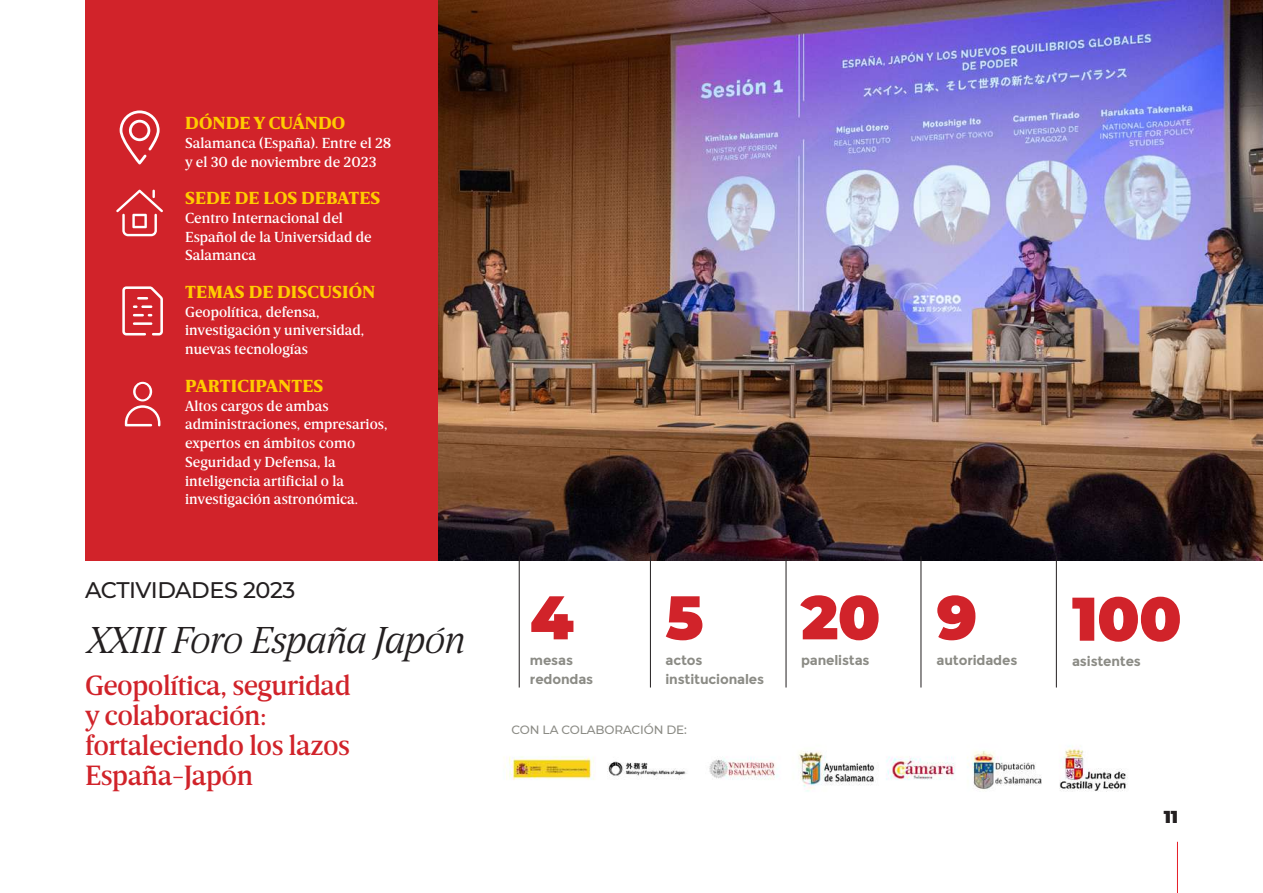
<style>
.page{position:relative;width:1263px;height:893px;background:#fff}
.page>*{position:absolute;margin:0;border:0;box-sizing:border-box;transform-origin:0 0}
.t1{font:900 61.5px "Montserrat";color:#d1232a}
.t2{font:italic 300 38.25px "Breve News";letter-spacing:-.02em;color:#231f20}
.t3{font:500 28.5px/30px "Breve News";letter-spacing:-.02em;color:#d1232a}
.t4{font:500 22.5px "Montserrat";letter-spacing:-.025em;color:#231f20}
.t5{font:900 17.85px "Breve News";letter-spacing:.01em;color:#fc0}
.t6{font:900 17.25px "Montserrat";color:#231f20}
.t7{font:500 14.85px/18.8px "Breve News";color:#fff}
.t8{font:700 13.5px/19.5px "Montserrat";letter-spacing:-.01em;color:#8b8b85}
.t9{font:500 12px "Montserrat";letter-spacing:-.01em;color:#8b8b85}
</style>
<div class="page">
<hr style="left:1177px;top:842px;width:1px;height:51px;background:#e51e27">
<img style="left:437px;top:0;width:826px;height:560px">
<div style="left:85px;top:0;width:352px;height:560px;background:#d1232a"></div>
<hr style="left:519px;top:556px;width:1px;height:131px;background:#231f20">
<hr style="left:650px;top:556px;width:1px;height:131px;background:#231f20">
<hr style="left:786px;top:556px;width:1px;height:131px;background:#231f20">
<hr style="left:921px;top:556px;width:1px;height:131px;background:#231f20">
<hr style="left:1056px;top:556px;width:1px;height:131px;background:#231f20">
<svg style="left:120px;top:110px;width:40px;height:54px"></svg>
<svg style="left:116px;top:190px;width:47px;height:46px"></svg>
<svg style="left:122px;top:286px;width:41px;height:49px"></svg>
<hr style="left:133px;top:322px;width:19px;height:3px;background:#fff">
<svg style="left:125px;top:382px;width:35px;height:44px"></svg>
<img style="left:886px;top:746px;width:242px;height:46px">
<img style="left:503px;top:750px;width:372px;height:42px">
<p class="t5" style="left:185px;top:113px;width:162px">DÓNDE Y CUÁNDO</p>
<p class="t7" style="left:185px;top:134px;width:208px">Salamanca (España). Entre el 28 y el 30 de noviembre de 2023</p>
<p class="t5" style="left:185px;top:188px;width:197px">SEDE DE LOS DEBATES</p>
<p class="t7" style="left:185px;top:209px;width:188px">Centro Internacional del<br>Español de la Universidad de<br>Salamanca</p>
<p class="t5" style="left:185px;top:282px;width:192px">TEMAS DE DISCUSIÓN</p>
<p class="t7" style="left:185px;top:303px;width:181px">Geopolítica, defensa, investigación y universidad, nuevas tecnologías</p>
<p class="t5" style="left:185px;top:375px;width:140px">PARTICIPANTES</p>
<p class="t7" style="left:185px;top:396px;width:204px">Altos cargos de ambas administraciones, empresarios, expertos en ámbitos como<br>Seguridad y Defensa, la inteligencia artificial o la investigación astronómica.</p>
<h3 class="t4" style="left:85px;top:574px;width:212px">ACTIVIDADES 2023</h3>
<h2 class="t2" style="left:85px;top:618px;width:380px">XXIII Foro España Japón</h2>
<h3 class="t3" style="left:85px;top:671px;width:267px">Geopolítica, seguridad y colaboración: fortaleciendo los lazos<br>España-Japón</h3>
<h1 class="t1" style="left:530px;top:571px;width:45px">4</h1>
<p class="t8" style="left:530px;top:650px;width:65px">mesas redondas</p>
<h1 class="t1" style="left:665px;top:571px;width:40px">5</h1>
<p class="t8" style="left:665px;top:650px;width:100px">actos institucionales</p>
<p class="t9" style="left:512px;top:722px;width:177px">CON LA COLABORACIÓN DE:</p>
<h1 class="t1" style="left:801px;top:571px;width:81px">20</h1>
<p class="t8" style="left:801px;top:650px;width:70px">panelistas</p>
<h1 class="t1" style="left:936px;top:571px;width:42px">9</h1>
<p class="t8" style="left:936px;top:650px;width:82px">autoridades</p>
<h1 class="t1" style="left:1072px;top:573px;width:111px">100</h1>
<p class="t8" style="left:1072px;top:652px;width:70px">asistentes</p>
<p class="t6" style="left:1164px;top:804px;width:16px">11</p>
</div>
